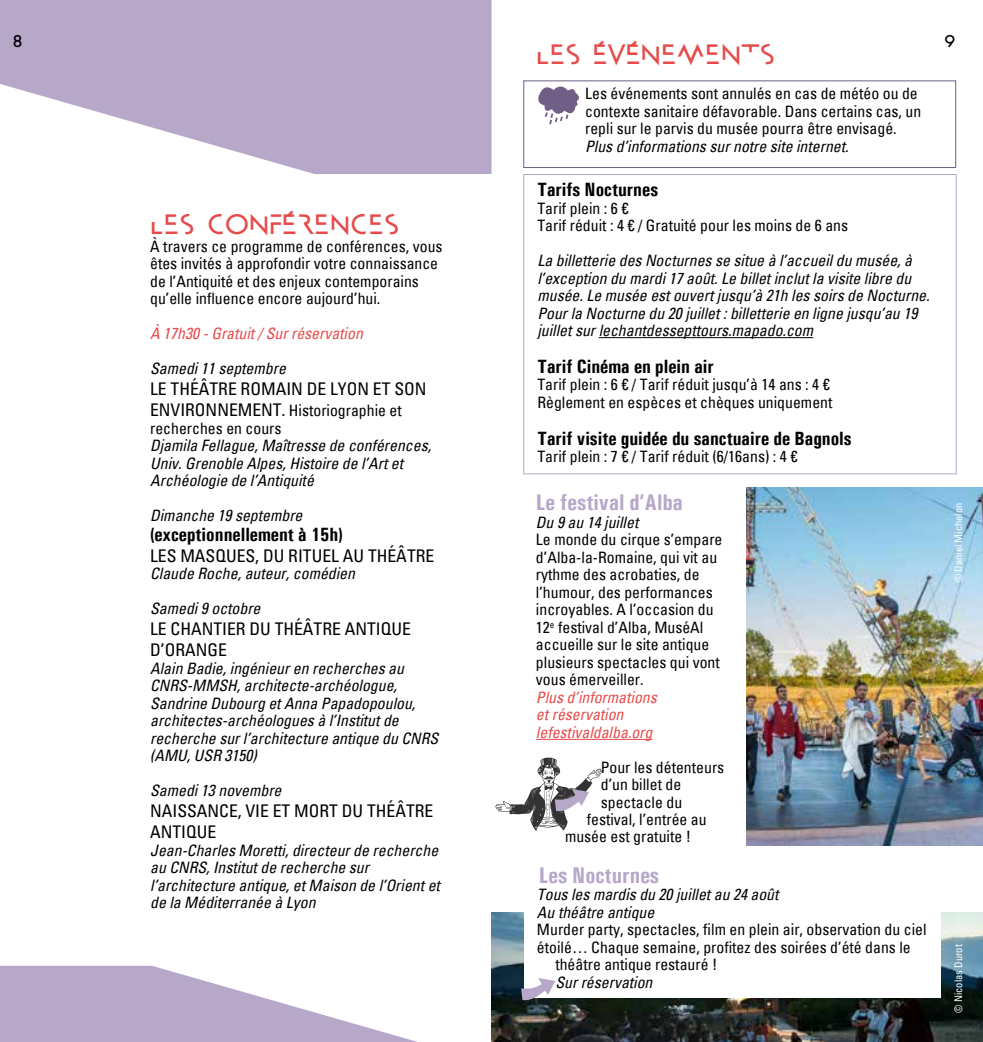
<style>
.page{position:relative;width:983px;height:1042px;background:#fff}
.page>*{position:absolute;margin:0;border:0;box-sizing:border-box;transform-origin:0 0}
.t1{font:700 24.5px "Metamorphose";color:#e64b4a}
.t2{font:700 condensed 22.75px "Univers";color:#b7a8c9}
.t3{font:700 condensed 19.25px "Univers";color:#000}
.t4{font:condensed 17.5px/21px "Univers";color:#000}
.t5{font:condensed 15.75px/17.5px "Univers";color:#000}
.t6{font:italic condensed 15.75px/17.5px "Univers";color:#000}
.t7{font:italic condensed 15.75px/17.5px "Univers";color:#e64b4a}
.t8{font:700 15.75px "Metamorphose";color:#000}
.t9{font:condensed 10.5px "Univers";color:#fff}
.s1{font-size:17.5px}
</style>
<div class="page">
<svg style="left:0;top:0;width:491px;height:174px;fill:#b7a8c9"></svg>
<img style="left:491px;top:913px;width:491px;height:129px">
<div style="left:524px;top:874px;width:416px;height:123px;background:#fff"></div>
<svg style="left:0;top:966px;width:418px;height:76px"></svg>
<div style="left:523px;top:80px;width:432px;height:88px;border:1px solid #715e86"></div>
<hr style="left:536px;top:739px;width:116px;height:1px;background:#e64b4a">
<svg style="left:521px;top:978px;width:34px;height:24px"></svg>
<img style="left:746px;top:488px;width:236px;height:358px">
<div style="left:523px;top:174px;width:433px;height:300px;background:#fff;border:1px solid #b7a8c9"></div>
<hr style="left:598px;top:337px;width:215px;height:1px;background:#000">
<svg style="left:538px;top:86px;width:41px;height:39px"></svg>
<svg style="left:495px;top:757px;width:106px;height:74px"></svg>
<p class="t8" style="left:12px;top:30px;width:12px">8</p>
<h1 class="t1" style="left:536px;top:37px;width:241px">LES ÉVÉNEMENTS</h1>
<p class="t5" style="left:585px;top:85px;width:337px">Les événements sont annulés en cas de météo ou de contexte sanitaire défavorable. Dans certains cas, un repli sur le parvis du musée pourra être envisagé.</p>
<p class="t6" style="left:585px;top:137px;width:265px">Plus d’informations sur notre site internet.</p>
<h1 class="t1" style="left:150px;top:207px;width:251px">LES CONFÉRENCES</h1>
<p class="t5" style="left:150px;top:237px;width:294px">À travers ce programme de conférences, vous êtes invités à approfondir votre connaissance de l’Antiquité et des enjeux contemporains qu’elle influence encore aujourd’hui.</p>
<p class="t7" style="left:150px;top:325px;width:214px">À 17h30 - Gratuit / Sur réservation</p>
<p class="t6" style="left:150px;top:360px;width:137px">Samedi 11 septembre</p>
<p class="t4" style="left:150px;top:378px;width:278px">LE THÉÂTRE ROMAIN DE LYON ET SON</p>
<p class="t5" style="left:150px;top:402px;width:253px"><span class="s1">ENVIRONNEMENT.</span> Historiographie et recherches en cours</p>
<p class="t6" style="left:150px;top:437px;width:282px">Djamila Fellague, Maîtresse de conférences,<br>Univ. Grenoble Alpes, Histoire de l’Art et<br>Archéologie de l’Antiquité</p>
<p class="t6" style="left:150px;top:507px;width:154px">Dimanche 19 septembre</p>
<p class="t3" style="left:150px;top:522px;width:194px">(exceptionnellement à 15h)</p>
<p class="t4" style="left:150px;top:544px;width:285px">LES MASQUES, DU RITUEL AU THÉÂTRE</p>
<p class="t6" style="left:150px;top:564px;width:206px">Claude Roche, auteur, comédien</p>
<p class="t6" style="left:150px;top:599px;width:112px">Samedi 9 octobre</p>
<p class="t4" style="left:150px;top:618px;width:262px">LE CHANTIER DU THÉÂTRE ANTIQUE<br>D’ORANGE</p>
<p class="t6" style="left:150px;top:659px;width:289px">Alain Badie, ingénieur en recherches au CNRS-MMSH, architecte-archéologue, Sandrine Dubourg et Anna Papadopoulou, architectes-archéologues à l’Institut de recherche sur l’architecture antique du CNRS (AMU, USR 3150)</p>
<p class="t6" style="left:150px;top:781px;width:133px">Samedi 13 novembre</p>
<p class="t4" style="left:150px;top:800px;width:284px">NAISSANCE, VIE ET MORT DU THÉÂTRE<br>ANTIQUE</p>
<p class="t6" style="left:150px;top:841px;width:291px">Jean-Charles Moretti, directeur de recherche au CNRS, Institut de recherche sur l’architecture antique, et Maison de l’Orient et de la Méditerranée à Lyon</p>
<p class="t3" style="left:537px;top:178px;width:122px">Tarifs Nocturnes</p>
<p class="t5" style="left:537px;top:199px;width:312px">Tarif plein : 6 €<br>Tarif réduit : 4 € / Gratuité pour les moins de 6 ans</p>
<p class="t6" style="left:537px;top:251px;width:393px">La billetterie des Nocturnes se situe à l’accueil du musée, à l’exception du mardi 17 août. Le billet inclut la visite libre du musée. Le musée est ouvert jusqu’à 21h les soirs de Nocturne.<br>Pour la Nocturne du 20 juillet : billetterie en ligne jusqu’au 19 juillet sur lechantdessepttours.mapado.com</p>
<p class="t3" style="left:537px;top:354px;width:178px">Tarif Cinéma en plein air</p>
<p class="t5" style="left:537px;top:376px;width:296px">Tarif plein : 6 € / Tarif réduit jusqu’à 14 ans : 4 €<br>Règlement en espèces et chèques uniquement</p>
<p class="t3" style="left:537px;top:426px;width:316px">Tarif visite guidée du sanctuaire de Bagnols</p>
<p class="t5" style="left:537px;top:447px;width:261px">Tarif plein : 7 € / Tarif réduit (6/16ans) : 4 €</p>
<h2 class="t2" style="left:536px;top:489px;width:148px">Le festival d’Alba</h2>
<p class="t6" style="left:536px;top:513px;width:104px">Du 9 au 14 juillet</p>
<p class="t5" style="left:536px;top:530px;width:188px">Le monde du cirque s’empare d’Alba-la-Romaine, qui vit au rythme des acrobaties, de l’humour, des performances incroyables. A l’occasion du<br>12<sup>e</sup> festival d’Alba, MuséAl accueille sur le site antique plusieurs spectacles qui vont vous émerveiller.</p>
<p class="t7" style="left:536px;top:688px;width:122px">Plus d’informations et réservation lefestivaldalba.org</p>
<p class="t5" style="left:600px;top:758px;width:125px">Pour les détenteurs</p>
<p class="t5" style="left:600px;top:775px;width:82px">d’un billet de</p>
<p class="t5" style="left:600px;top:793px;width:83px">spectacle du</p>
<p class="t5" style="left:586px;top:810px;width:121px">festival, l’entrée au</p>
<p class="t5" style="left:565px;top:828px;width:127px">musée est gratuite !</p>
<h2 class="t2" style="left:538px;top:861px;width:122px">Les Nocturnes</h2>
<p class="t6" style="left:537px;top:885px;width:243px">Tous les mardis du 20 juillet au 24 août<br>Au théâtre antique</p>
<p class="t5" style="left:537px;top:920px;width:391px">Murder party, spectacles, film en plein air, observation du ciel</p>
<p class="t5" style="left:537px;top:938px;width:375px">étoilé… Chaque semaine, profitez des soirées d’été dans le</p>
<p class="t5" style="left:555px;top:955px;width:163px">théâtre antique restauré !</p>
<p class="t6" style="left:555px;top:973px;width:99px">Sur réservation</p>
<p class="t8" style="left:944px;top:30px;width:13px">9</p>
<p class="t9" style="left:951px;top:582px;width:81px;rotate:-90deg">© Daniel Michelon</p>
<p class="t9" style="left:951px;top:1013px;width:70px;rotate:-90deg">© Nicolas Durot</p>
</div>
